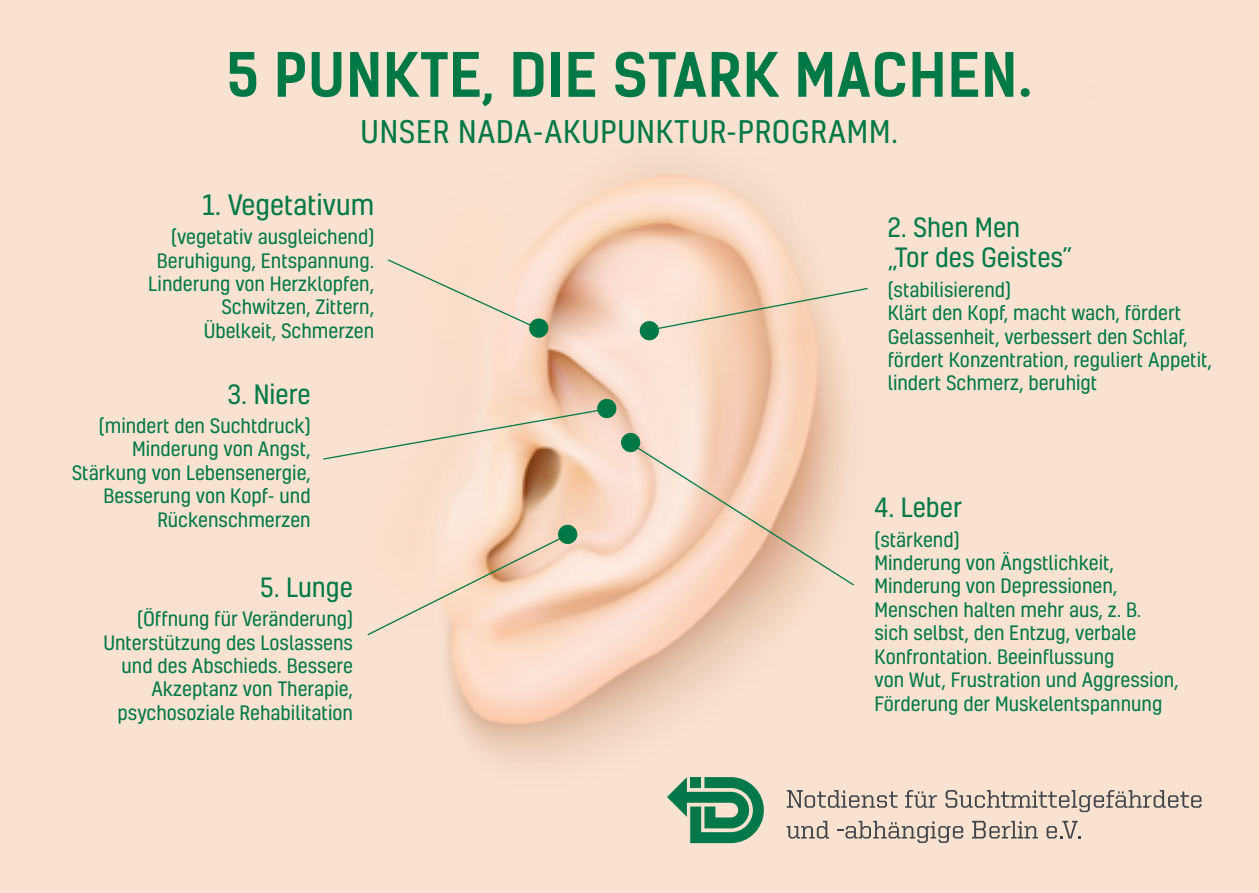
<style>
.page{position:relative;width:1259px;height:893px;background:#fff}
.page>*{position:absolute;margin:0;border:0;box-sizing:border-box;transform-origin:0 0}
.t1{font:58.2px "Kelson Sans Bold BG";letter-spacing:.015em;color:#007946}
.t2{font:30px "Kelson";letter-spacing:.025em;color:#007946}
.t3{font:27px "Kelson";color:#007946}
.t4{font:25.5px/30.6px "Kelson";color:#007946}
.t5{font:19.2px/23.4px "Kelson";color:#007946;text-align:right}
</style>
<div class="page">
<img style="left:0;top:0;width:1259px;height:893px">
<svg style="left:667px;top:777px;width:97px;height:66px;background:#69a482"></svg>
<div style="left:690px;top:777px;width:11px;height:11px;background:#03794b"></div>
<svg style="left:787px;top:790px;width:110px;height:18px;background:#c3b3a9"></svg>
<svg style="left:905px;top:790px;width:32px;height:18px"></svg>
<svg style="left:945px;top:790px;width:256px;height:22px;background:#cdbcb0"></svg>
<svg style="left:786px;top:821px;width:43px;height:17px"></svg>
<svg style="left:836px;top:821px;width:127px;height:22px;background:#cdbcb0"></svg>
<svg style="left:972px;top:821px;width:66px;height:17px"></svg>
<svg style="left:1046px;top:821px;width:34px;height:17px"></svg>
<svg style="left:628px;top:441px;width:227px;height:146px;background:#f1d0ba"></svg>
<svg style="left:648px;top:287px;width:221px;height:44px;background:#f0d4bd"></svg>
<svg style="left:386px;top:258px;width:156px;height:73px;background:#f5ddca"></svg>
<svg style="left:322px;top:407px;width:287px;height:53px;background:#f1d8c2"></svg>
<svg style="left:366px;top:532px;width:205px;height:104px;background:#f4d5bf"></svg>
<div style="left:597px;top:399px;width:19px;height:19px;background:#007946;border-radius:50%"></div>
<div style="left:558px;top:525px;width:19px;height:19px;background:#007946;border-radius:50%"></div>
<div style="left:621px;top:433px;width:19px;height:19px;background:#007946;border-radius:50%"></div>
<div style="left:639px;top:321px;width:20px;height:19px;background:#007946;border-radius:50%"></div>
<div style="left:529px;top:318px;width:19px;height:20px;background:#007946;border-radius:50%"></div>
<h1 class="t1" style="left:227px;top:39px;width:806px">5 PUNKTE, DIE STARK MACHEN.</h1>
<h2 class="t2" style="left:360px;top:112px;width:539px">UNSER NADA-AKUPUNKTUR-PROGRAMM.</h2>
<h3 class="t3" style="left:202px;top:187px;width:173px">1. Vegetativum</h3>
<p class="t5" style="left:148px;top:225px;width:228px">(vegetativ ausgleichend)<br>Beruhigung, Entspannung.<br>Linderung von Herzklopfen,<br>Schwitzen, Zittern,<br>Übelkeit, Schmerzen</p>
<h3 class="t4" style="left:228px;top:378px;width:84px">3. Niere</h3>
<p class="t5" style="left:72px;top:414px;width:240px">(mindert den Suchtdruck)<br>Minderung von Angst,<br>Stärkung von Lebensenergie,<br>Besserung von Kopf- und<br>Rückenschmerzen</p>
<h3 class="t4" style="left:260px;top:571px;width:94px">5. Lunge</h3>
<p class="t5" style="left:103px;top:607px;width:251px">(Öffnung für Veränderung)<br>Unterstützung des Loslassens und des Abschieds. Bessere<br>Akzeptanz von Therapie, psychosoziale Rehabilitation</p>
<h3 class="t4" style="left:887px;top:211px;width:186px">2. Shen Men<br>„Tor des Geistes”</h3>
<p class="t5" style="left:887px;top:277px;width:326px;text-align:left">(stabilisierend)<br>Klärt den Kopf, macht wach, fördert Gelassenheit, verbessert den Schlaf, fördert Konzentration, reguliert Appetit, lindert Schmerz, beruhigt</p>
<h3 class="t4" style="left:874px;top:492px;width:89px">4. Leber</h3>
<p class="t5" style="left:874px;top:527px;width:306px;text-align:left">(stärkend)<br>Minderung von Ängstlichkeit,<br>Minderung von Depressionen,<br>Menschen halten mehr aus, z. B. sich selbst, den Entzug, verbale<br>Konfrontation. Beeinflussung<br>von Wut, Frustration und Aggression,<br>Förderung der Muskelentspannung</p>
</div>
